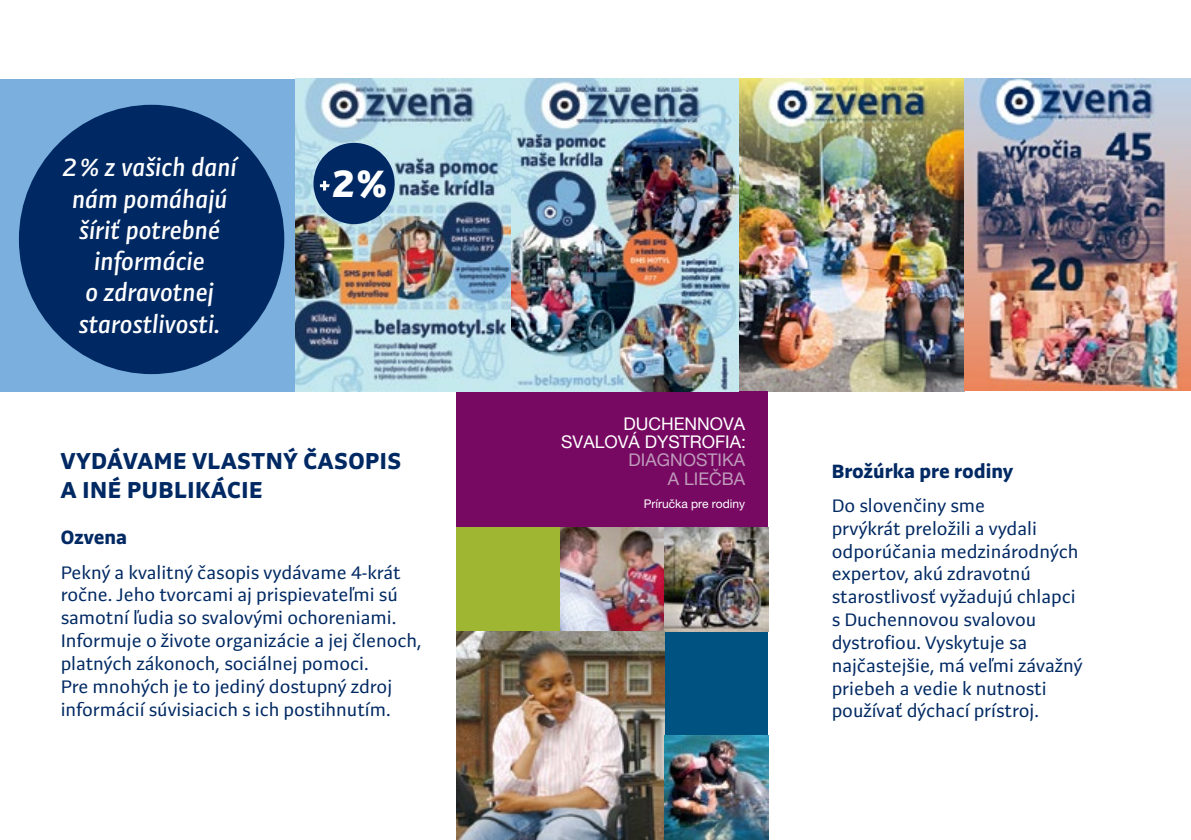
<style>
.page{position:relative;width:1191px;height:840px;background:#fff}
.page>*{position:absolute;margin:0;border:0;box-sizing:border-box;transform-origin:0 0}
.t1{font:900 39.6px "Preto Sans Basic";color:#fff}
.t2{font:italic 500 26px/31.2px "Preto Sans Basic";color:#fff;text-align:center}
.t3{font:900 24px/28.8px "Preto Sans Basic";letter-spacing:.025em;color:#002963}
.t4{font:900 20px "Preto Sans Basic";color:#002963}
.t5{font:19px/22.8px "Preto Sans Basic";color:#002963}
.t6{font:17.6px/18.4px "Helvetica Neue LT Pro";color:#fff;text-align:right}
.t7{font:17.6px/18.4px "Helvetica Neue LT Pro";color:#bf9bbb;text-align:right}
.t8{font:12px "Helvetica Neue LT Pro";color:#fff}
</style>
<div class="page">
<div style="left:0;top:79px;width:326px;height:312px;background:#7bafde"></div>
<img style="left:296px;top:78px;width:895px;height:313px">
<div style="left:456px;top:391px;width:312px;height:421px;background:#770963"></div>
<div style="left:664px;top:631px;width:104px;height:103px;background:#005380"></div>
<div style="left:456px;top:527px;width:104px;height:104px;background:#9eb631"></div>
<img style="left:560px;top:527px;width:104px;height:104px">
<img style="left:664px;top:527px;width:104px;height:104px">
<img style="left:456px;top:631px;width:208px;height:207px">
<img style="left:664px;top:734px;width:104px;height:104px">
<img style="left:511px;top:78px;width:227px;height:313px">
<div style="left:19px;top:105px;width:265px;height:269px;background:#002963;border-radius:50%"></div>
<div style="left:313px;top:143px;width:82px;height:81px;background:#002963;border-radius:50%"></div>
<svg style="left:320px;top:181px;width:10px;height:9px"></svg>
<h2 class="t2" style="left:62px;top:152px;width:176px">2% z vašich daní nám pomáhajú šíriť potrebné informácie<br>o zdravotnej starostlivosti.</h2>
<h1 class="t1" style="left:332px;top:158px;width:55px">2%</h1>
<p class="t3" style="left:61px;top:446px;width:342px">VYDÁVAME VLASTNÝ ČASOPIS<br>A INÉ PUBLIKÁCIE</p>
<p class="t4" style="left:61px;top:524px;width:68px">Ozvena</p>
<p class="t5" style="left:61px;top:560px;width:363px">Pekný a kvalitný časopis vydávame 4-krát ročne. Jeho tvorcami aj prispievateľmi sú samotní ľudia so svalovými ochoreniami.<br>Informuje o živote organizácie a jej členoch, platných zákonoch, sociálnej pomoci.<br>Pre mnohých je to jediný dostupný zdroj informácií súvisiacich s ich postihnutím.</p>
<p class="t6" style="left:561px;top:413px;width:186px">DUCHENNOVA<br>SVALOVÁ DYSTROFIA:</p>
<p class="t7" style="left:628px;top:450px;width:118px">DIAGNOSTIKA<br>A LIEČBA</p>
<p class="t8" style="left:644px;top:496px;width:103px">Príručka pre rodiny</p>
<p class="t4" style="left:831px;top:458px;width:183px">Brožúrka pre rodiny</p>
<p class="t5" style="left:831px;top:494px;width:252px">Do slovenčiny sme<br>prvýkrát preložili a vydali odporúčania medzinárodných expertov, akú zdravotnú starostlivosť vyžadujú chlapci s Duchennovou svalovou dystrofiou. Vyskytuje sa najčastejšie, má veľmi závažný priebeh a vedie k nutnosti používať dýchací prístroj.</p>
</div>
